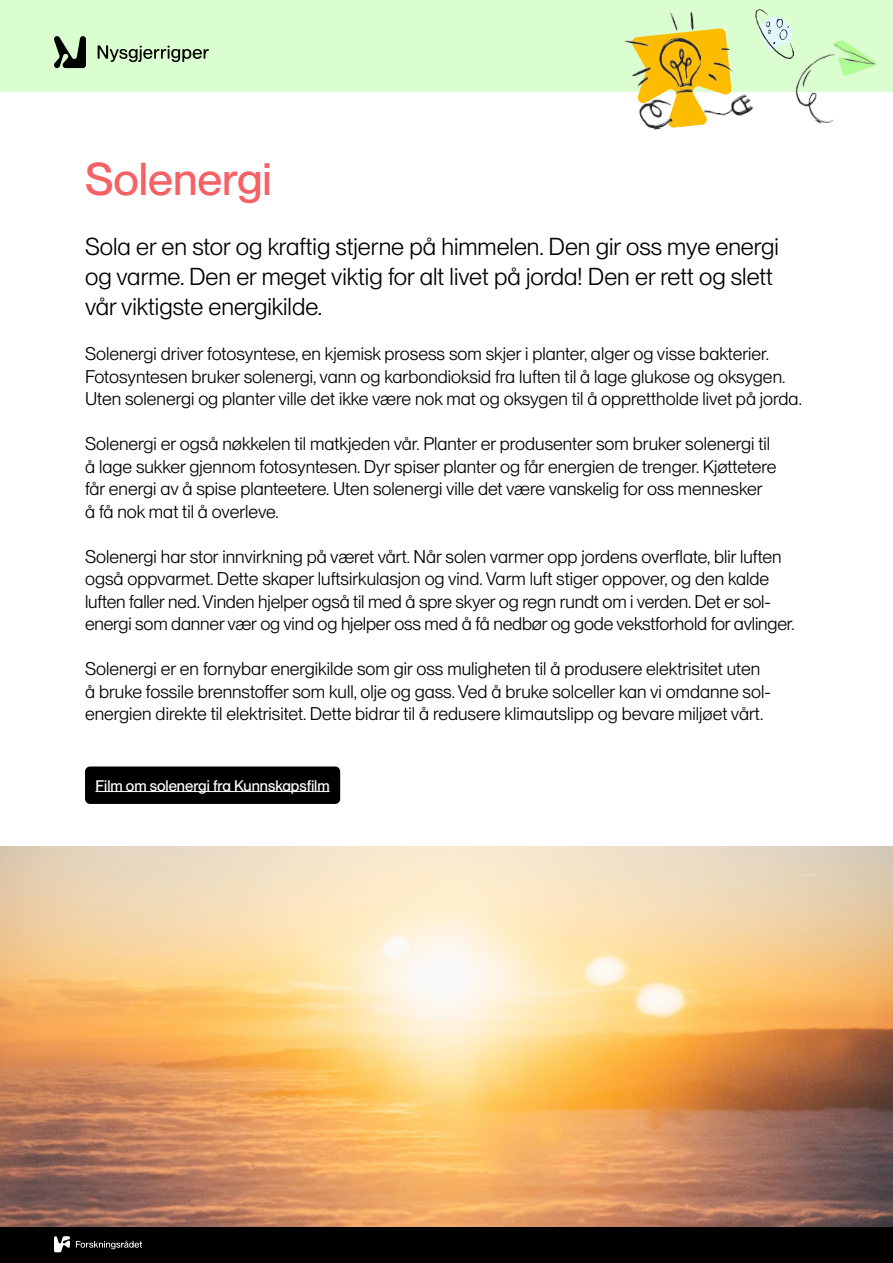
<style>
.page{position:relative;width:893px;height:1263px;background:#fff}
.page>*{position:absolute;margin:0;border:0;box-sizing:border-box;transform-origin:0 0}
.Tittel{font:500 45px "PP Neue Montreal";color:#f66166}
.Ingress{font:24px/30px "PP Neue Montreal";color:#000}
.Brødtekst{font:18px/22.5px "PP Neue Montreal";color:#000}
.Brødtekst-2{font:500 15px "PP Neue Montreal";color:#fff}
</style>
<div class="page">
<div style="left:0;top:0;width:893px;height:91px;background:#dafed0"></div>
<div style="left:0;top:1225px;width:893px;height:38px;background:#000"></div>
<img style="left:622px;top:11px;width:133px;height:119px">
<img style="left:756px;top:10px;width:36px;height:49px">
<img style="left:786px;top:37px;width:90px;height:87px">
<svg style="left:98px;top:45px;width:111px;height:17px"></svg>
<svg style="left:54px;top:36px;width:32px;height:32px"></svg>
<svg style="left:54px;top:1236px;width:16px;height:16px"></svg>
<svg style="left:76px;top:1241px;width:66px;height:8px"></svg>
<div style="left:86px;top:767px;width:253px;height:36px;background:#000;border-radius:4px"></div>
<hr style="left:95px;top:791px;width:235px;height:1px;background:#fff">
<div style="left:85px;top:766px;width:255px;height:38px;border:2px solid #000;border-radius:4px"></div>
<img style="left:1px;top:846px;width:891px;height:380px">
<h1 class="Tittel" style="left:85px;top:153px;width:188px">Solenergi</h1>
<p class="Ingress" style="left:85px;top:232px;width:695px">Sola er en stor og kraftig stjerne på himmelen. Den gir oss mye energi og varme. Den er meget viktig for alt livet på jorda! Den er rett og slett vår viktigste energikilde.</p>
<p class="Brødtekst" style="left:85px;top:342px;width:718px">Solenergi driver fotosyntese, en kjemisk prosess som skjer i planter, alger og visse bakterier.<br>Fotosyntesen bruker solenergi, vann og karbondioksid fra luften til å lage glukose og oksygen.<br>Uten solenergi og planter ville det ikke være nok mat og oksygen til å opprettholde livet på jorda.</p>
<p class="Brødtekst" style="left:85px;top:432px;width:693px">Solenergi er også nøkkelen til matkjeden vår. Planter er produsenter som bruker solenergi til å lage sukker gjennom fotosyntesen. Dyr spiser planter og får energien de trenger. Kjøttetere får energi av å spise planteetere. Uten solenergi ville det være vanskelig for oss mennesker å få nok mat til å overleve.</p>
<p class="Brødtekst" style="left:85px;top:545px;width:711px">Solenergi har stor innvirkning på været vårt. Når solen varmer opp jordens overflate, blir luften også oppvarmet. Dette skaper luftsirkulasjon og vind. Varm luft stiger oppover, og den kalde luften faller ned. Vinden hjelper også til med å spre skyer og regn rundt om i verden. Det er sol&shy;energi som danner vær og vind og hjelper oss med å få nedbør og gode vekstforhold for avlinger.</p>
<p class="Brødtekst" style="left:85px;top:657px;width:686px">Solenergi er en fornybar energikilde som gir oss muligheten til å produsere elektrisitet uten å bruke fossile brennstoffer som kull, olje og gass. Ved å bruke solceller kan vi omdanne sol&shy;energien direkte til elektrisitet. Dette bidrar til å redusere klimautslipp og bevare miljøet vårt.</p>
<p class="Brødtekst-2" style="left:95px;top:777px;width:236px">Film om solenergi fra Kunnskapsfilm</p>
</div>
